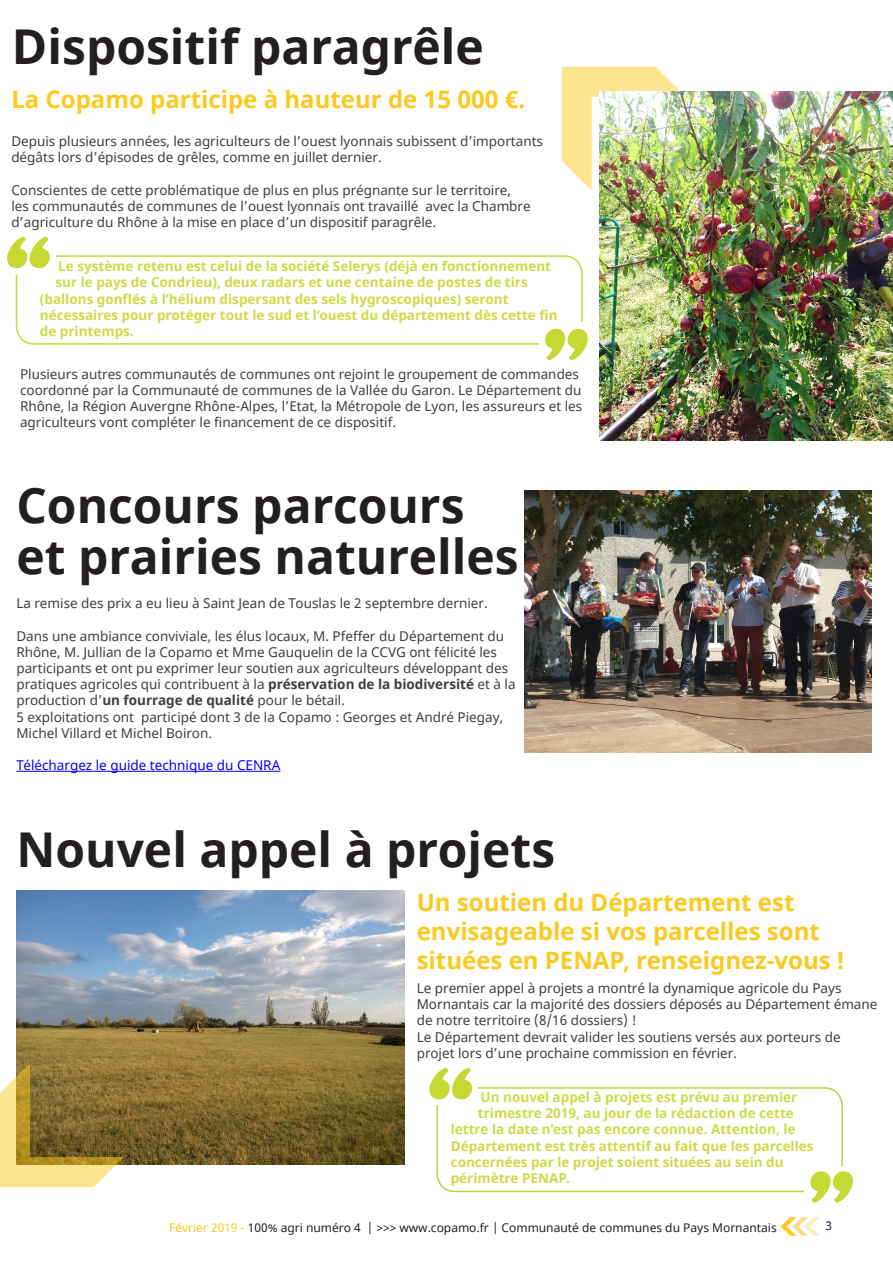
<style>
.page{position:relative;width:893px;height:1263px;background:#fff}
.page>*{position:absolute;margin:0;border:0;box-sizing:border-box;transform-origin:0 0}
._02_Article_titre_co{font:700 48px/51px "Noto Sans";color:#231f20}
.citation-image-couv{font:700 24px/28.8px "Noto Sans";color:#fcca1f}
._05_body_text{font:13.5px/16.2px "Noto Sans";color:#3e3e3f}
.CITATION_vert{font:700 13.5px "Noto Sans";color:#cbdc47}
._05_body_text-2{font:13.5px "Noto Sans";color:#00f}
.t1{font:12px "Noto Sans";color:#231f20}
.s1{font-weight:700}
.s2{color:#fcca1f}
</style>
<div class="page">
<svg style="left:780px;top:1217px;width:39px;height:19px"></svg>
<div style="left:436px;top:1087px;width:407px;height:105px;border:2px solid #bcd343;border-radius:18px"></div>
<div style="left:429px;top:1063px;width:49px;height:41px;background:#fff"></div>
<div style="left:804px;top:1166px;width:49px;height:41px;background:#fff"></div>
<div style="left:16px;top:255px;width:567px;height:90px;border:2px solid #c5d833;border-radius:18px"></div>
<div style="left:7px;top:233px;width:49px;height:41px;background:#fff"></div>
<div style="left:539px;top:322px;width:49px;height:41px;background:#fff"></div>
<hr style="left:16px;top:771px;width:264px;height:1px;background:#00f">
<svg style="left:562px;top:67px;width:118px;height:124px"></svg>
<img style="left:16px;top:891px;width:388px;height:273px">
<img style="left:599px;top:91px;width:294px;height:350px">
<img style="left:524px;top:491px;width:347px;height:261px">
<svg style="left:0;top:1063px;width:124px;height:124px;background:#aa924e"></svg>
<svg style="left:7px;top:237px;width:43px;height:31px"></svg>
<svg style="left:545px;top:329px;width:43px;height:31px"></svg>
<svg style="left:429px;top:1068px;width:43px;height:31px"></svg>
<svg style="left:810px;top:1171px;width:43px;height:32px"></svg>
<p class="_02_Article_titre_co" style="left:12px;top:20px;width:473px">Dispositif paragrêle</p>
<p class="citation-image-couv" style="left:11px;top:85px;width:515px">La Copamo participe à hauteur de 15 000 €.</p>
<p class="_05_body_text" style="left:11px;top:134px;width:533px">Depuis plusieurs années, les agriculteurs de l’ouest lyonnais subissent d’importants dégâts lors d’épisodes de grêles, comme en juillet dernier.</p>
<p class="_05_body_text" style="left:11px;top:182px;width:521px">Conscientes de cette problématique de plus en plus prégnante sur le territoire, les communautés de communes de l’ouest lyonnais ont travaillé avec la Chambre d’agriculture du Rhône à la mise en place d’un dispositif paragrêle.</p>
<p class="CITATION_vert" style="left:58px;top:257px;width:494px">Le système retenu est celui de la société Selerys (déjà en fonctionnement</p>
<p class="CITATION_vert" style="left:56px;top:273px;width:474px">sur le pays de Condrieu), deux radars et une centaine de postes de tirs</p>
<p class="CITATION_vert" style="left:40px;top:289px;width:470px">(ballons gonflés à l’hélium dispersant des sels hygroscopiques) seront</p>
<p class="CITATION_vert" style="left:40px;top:305px;width:519px">nécessaires pour protéger tout le sud et l’ouest du département dès cette fin</p>
<p class="CITATION_vert" style="left:40px;top:322px;width:95px">de printemps.</p>
<p class="_05_body_text" style="left:20px;top:366px;width:564px">Plusieurs autres communautés de communes ont rejoint le groupement de commandes coordonné par la Communauté de communes de la Vallée du Garon. Le Département du Rhône, la Région Auvergne Rhône-Alpes, l’Etat, la Métropole de Lyon, les assureurs et les agriculteurs vont compléter le financement de ce dispositif.</p>
<p class="_02_Article_titre_co" style="left:16px;top:479px;width:504px">Concours parcours et prairies naturelles</p>
<p class="_05_body_text" style="left:16px;top:596px;width:473px">La remise des prix a eu lieu à Saint Jean de Touslas le 2 septembre dernier.</p>
<p class="_05_body_text" style="left:16px;top:628px;width:501px">Dans une ambiance conviviale, les élus locaux, M. Pfeffer du Département du Rhône, M. Jullian de la Copamo et Mme Gauquelin de la CCVG ont félicité les participants et ont pu exprimer leur soutien aux agriculteurs développant des pratiques agricoles qui contribuent à la <span class="s1">préservation de la biodiversité</span> et à la production d’<span class="s1">un fourrage de qualité</span> pour le bétail.</p>
<p class="_05_body_text" style="left:16px;top:709px;width:488px">5 exploitations ont participé dont 3 de la Copamo : Georges et André Piegay,<br>Michel Villard et Michel Boiron.</p>
<p class="_05_body_text-2" style="left:16px;top:756px;width:265px">Téléchargez le guide technique du CENRA</p>
<p class="_02_Article_titre_co" style="left:16px;top:823px;width:540px">Nouvel appel à projets</p>
<p class="citation-image-couv" style="left:417px;top:887px;width:429px">Un soutien du Département est envisageable si vos parcelles sont situées en PENAP, renseignez-vous !</p>
<p class="_05_body_text" style="left:417px;top:980px;width:462px">Le premier appel à projets a montré la dynamique agricole du Pays<br>Mornantais car la majorité des dossiers déposés au Département émane de notre territoire (8/16 dossiers) !</p>
<p class="_05_body_text" style="left:417px;top:1029px;width:425px">Le Département devrait valider les soutiens versés aux porteurs de projet lors d’une prochaine commission en février.</p>
<p class="CITATION_vert" style="left:481px;top:1087px;width:318px">Un nouvel appel à projets est prévu au premier</p>
<p class="CITATION_vert" style="left:478px;top:1104px;width:317px">trimestre 2019, au jour de la rédaction de cette</p>
<p class="CITATION_vert" style="left:451px;top:1120px;width:346px">lettre la date n’est pas encore connue. Attention, le</p>
<p class="CITATION_vert" style="left:451px;top:1136px;width:364px">Département est très attentif au fait que les parcelles</p>
<p class="CITATION_vert" style="left:451px;top:1152px;width:334px">concernées par le projet soient situées au sein du</p>
<p class="CITATION_vert" style="left:451px;top:1168px;width:121px">périmètre PENAP.</p>
<p class="t1" style="left:169px;top:1220px;width:609px"><span class="s2">Février 2019 -</span> 100% agri numéro 4 | &gt;&gt;&gt; www.copamo.fr | Communauté de communes du Pays Mornantais</p>
<p class="t1" style="left:825px;top:1217px;width:8px">3</p>
</div>
